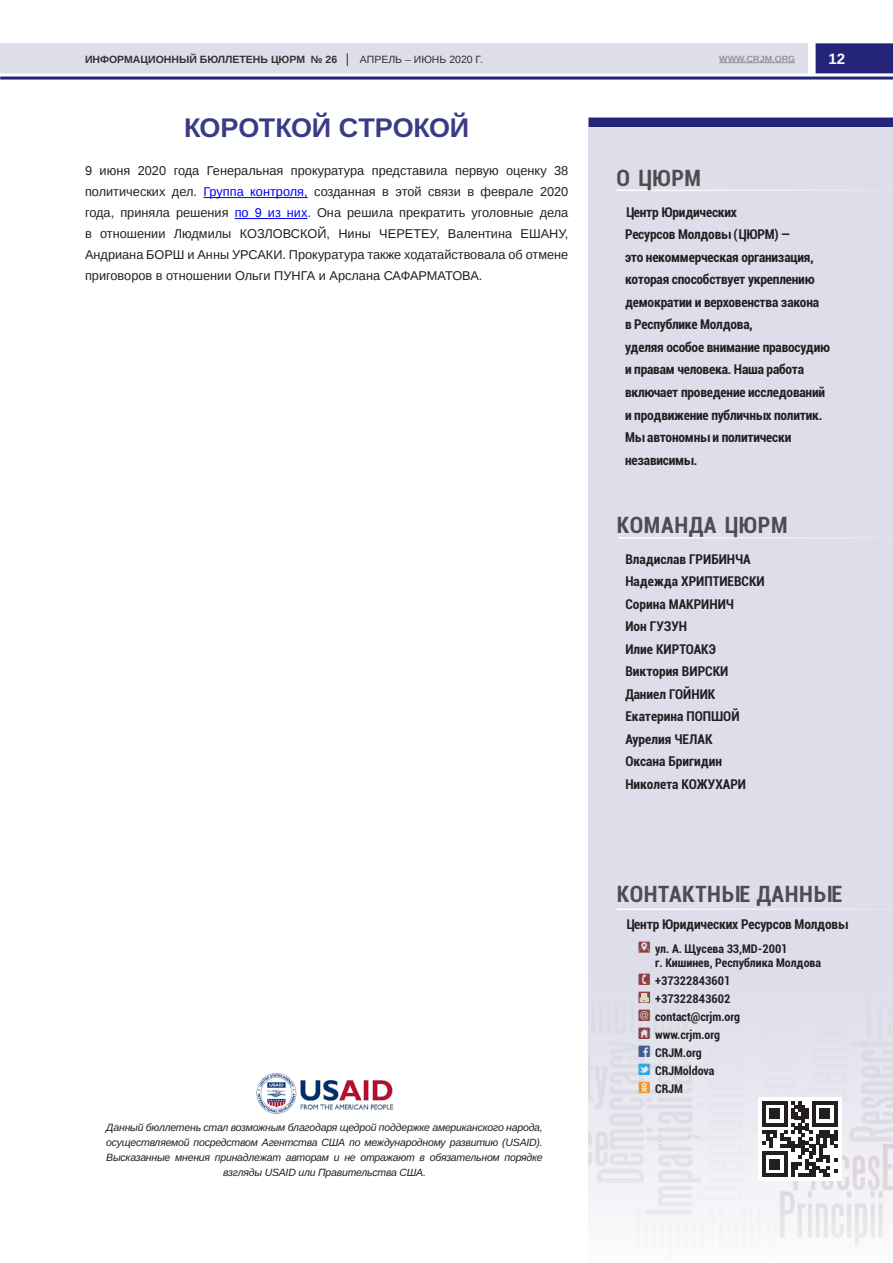
<style>
.page{position:relative;width:893px;height:1263px;background:#fff}
.page>*{position:absolute;margin:0;border:0;box-sizing:border-box;transform-origin:0 0}
.t1{font:700 27px "Liberation Sans";letter-spacing:-.01em;color:#3a3b86}
.t2{font:700 condensed 22.5px "Roboto";letter-spacing:.03em;color:#4d4d4f}
.t3{font:700 15px "Liberation Sans";color:#fff}
.t4{font:700 condensed 13.5px/22.5px "Roboto";letter-spacing:-.015em;color:#231f20}
.t5{font:12.75px/21px "Liberation Sans";color:#231f20;text-align:justify}
.t6{font:700 condensed 12px/14.4px "Roboto";color:#231f20}
.t7{font:italic 10.5px/15px "Liberation Sans";letter-spacing:-.02em;color:#231f20;text-align:center}
.t8{font:700 10.5px "Liberation Sans";color:#333132}
.t9{font:700 9px "Liberation Sans";color:#939598}
.s1{font-weight:400;font-size:13.5px}
.s2{font-weight:400}
.s3{color:#00f}
.s4{font-family:"Social Icons Pro Set 1 Rounded";font-weight:400;font-stretch:normal;font-size:16.5px;color:#8e4040}
.s5{font-family:"Social Icons Pro Set 1 Rounded";font-weight:400;font-stretch:normal;font-size:16.5px;color:#3e5e91}
.s6{font-family:"Social Icons Pro Set 1 Rounded";font-weight:400;font-stretch:normal;font-size:16.5px;color:#30a7e1}
</style>
<div class="page">
<div style="left:0;top:43px;width:808px;height:30px;background:#dedeeb"></div>
<div style="left:816px;top:43px;width:77px;height:30px;background:#242578"></div>
<hr style="left:719px;top:62px;width:76px;height:1px;background:#939598">
<hr style="left:0;top:77px;width:893px;height:3px;background:#242578">
<div style="left:588px;top:118px;width:305px;height:10px;background:#242578"></div>
<div style="left:588px;top:127px;width:305px;height:1136px;background:#dedeeb"></div>
<hr style="left:617px;top:190px;width:276px;height:1px;background:#fff">
<img style="left:256px;top:1073px;width:137px;height:40px">
<div style="left:758px;top:1097px;width:84px;height:84px;background:#fff"></div>
<svg style="left:762px;top:1101px;width:75px;height:75px"></svg>
<hr style="left:618px;top:537px;width:275px;height:1px;background:#fff">
<hr style="left:617px;top:908px;width:276px;height:2px;background:#fff">
<svg style="left:639px;top:992px;width:10px;height:11px"></svg>
<svg style="left:640px;top:993px;width:9px;height:9px"></svg>
<svg style="left:639px;top:1082px;width:11px;height:11px"></svg>
<hr style="left:203px;top:197px;width:105px;height:1px;background:#00f">
<hr style="left:235px;top:218px;width:72px;height:1px;background:#00f">
<p class="t8" style="left:85px;top:52px;width:399px">ИНФОРМАЦИОННЫЙ БЮЛЛЕТЕНЬ ЦЮРМ № 26 <span class="s1">|</span> <span class="s2">АПРЕЛЬ – ИЮНЬ 2020 Г.</span></p>
<p class="t9" style="left:719px;top:52px;width:77px">WWW.CRJM.ORG</p>
<p class="t3" style="left:828px;top:48px;width:18px">12</p>
<h1 class="t1" style="left:184px;top:109px;width:287px">КОРОТКОЙ СТРОКОЙ</h1>
<p class="t5" style="left:85px;top:161px;width:485px">9 июня 2020 года Генеральная прокуратура представила первую оценку 38 политических дел. <span class="s3">Группа контроля,</span> созданная в этой связи в феврале 2020 года, приняла решения <span class="s3">по 9 из них</span>. Она решила прекратить уголовные дела в отношении Людмилы КОЗЛОВСКОЙ, Нины ЧЕРЕТЕУ, Валентина ЕШАНУ, Андриана БОРШ и Анны УРСАКИ. Прокуратура также ходатайствовала об отмене приговоров в отношении Ольги ПУНГА и Арслана САФАРМАТОВА.</p>
<p class="t7" style="left:106px;top:1120px;width:438px">Данный бюллетень стал возможным благодаря щедрой поддержке американского народа, осуществляемой посредством Агентства США по международному развитию (USAID).<br>Высказанные мнения принадлежат авторам и не отражают в обязательном порядке взгляды USAID или Правительства США.</p>
<h2 class="t2" style="left:617px;top:162px;width:86px">О ЦЮРМ</h2>
<p class="t4" style="left:625px;top:200px;width:206px">Центр Юридических<br>Ресурсов Молдовы (ЦЮРМ) —<br>это некоммерческая организация, которая способствует укреплению демократии и верховенства закона<br>в Республике Молдова,<br>уделяя особое внимание правосудию и правам человека. Наша работа включает проведение исследований и продвижение публичных политик.<br>Мы автономны и политически независимы.</p>
<h2 class="t2" style="left:617px;top:509px;width:172px">КОМАНДА ЦЮРМ</h2>
<p class="t4" style="left:625px;top:547px;width:141px">Владислав ГРИБИНЧА<br>Надежда ХРИПТИЕВСКИ<br>Сорина МАКРИНИЧ<br>Ион ГУЗУН<br>Илие КИРТОАКЭ<br>Виктория ВИРСКИ<br>Даниел ГОЙНИК<br>Екатерина ПОПШОЙ<br>Аурелия ЧЕЛАК<br>Оксана Бригидин<br>Николета КОЖУХАРИ</p>
<h2 class="t2" style="left:617px;top:878px;width:227px">КОНТАКТНЫЕ ДАННЫЕ</h2>
<p class="t4" style="left:625px;top:912px;width:224px">Центр Юридических Ресурсов Молдовы</p>
<p class="t6" style="left:655px;top:941px;width:167px;text-indent:-17px"><span class="s4">F</span> ул. А. Щусева 33,MD-2001<br>г. Кишинев, Республика Молдова</p>
<p class="t6" style="left:638px;top:973px;width:94px"><span class="s4">1</span> +37322843601</p>
<p class="t6" style="left:638px;top:991px;width:94px"><span class="s4">1</span> +37322843602</p>
<p class="t6" style="left:638px;top:1009px;width:103px"><span class="s4">8</span> contact@crjm.org</p>
<p class="t6" style="left:638px;top:1027px;width:83px"><span class="s4">5</span> www.crjm.org</p>
<p class="t6" style="left:638px;top:1045px;width:65px"><span class="s5">f</span> CRJM.org</p>
<p class="t6" style="left:638px;top:1063px;width:78px"><span class="s6">T</span> CRJMoldova</p>
<p class="t6" style="left:655px;top:1081px;width:29px">CRJM</p>
</div>
